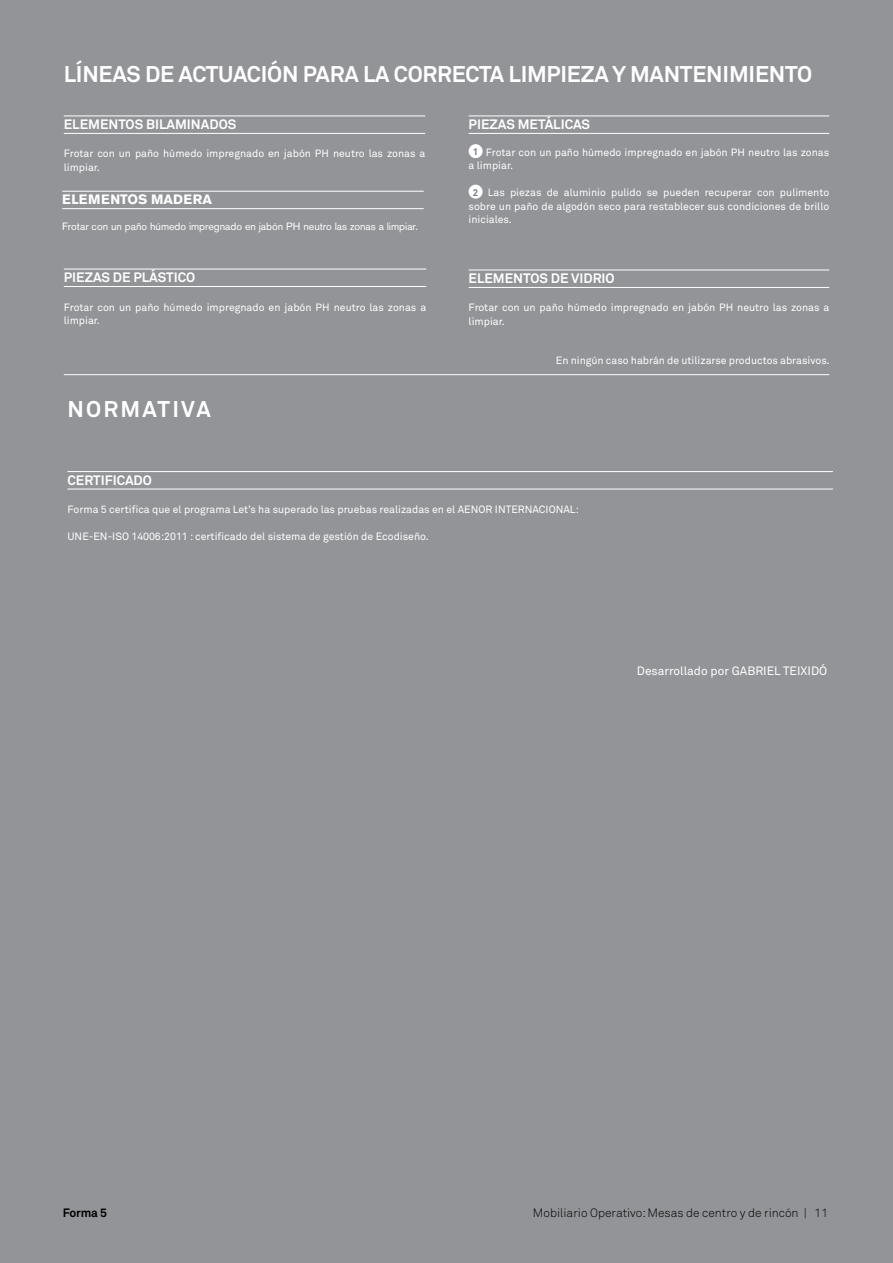
<style>
.page{position:relative;width:893px;height:1263px;background:#939498}
.page>*{position:absolute;margin:0;border:0;box-sizing:border-box;transform-origin:0 0}
.t1{font:700 22.5px "Akkurat";letter-spacing:-.01em;color:#fff}
.t2{font:700 22.5px "Akkurat";letter-spacing:.1em;color:#fff}
.t3{font:700 13.5px "Akkurat";color:#fff}
.t4{font:700 13.5px "Akzidenz Grotesk BE";color:#fff}
.t5{font:300 12px "Akkurat";color:#000}
.t6{font:12px "Akkurat";color:#fff}
.t7{font:700 12px "Akkurat";letter-spacing:-.02em;color:#000}
.t8{font:10.5px/13.5px "Akkurat";color:#fff}
.t9{font:10.5px "Akzidenz Grotesk BE";color:#fff}
.s1{font-weight:700;font-size:9.6px;color:#76787a}
</style>
<div class="page">
<hr style="left:68px;top:471px;width:765px;height:1px;background:#fff">
<hr style="left:68px;top:489px;width:765px;height:1px;background:#fff">
<hr style="left:64px;top:374px;width:765px;height:1px;background:#fff">
<hr style="left:64px;top:116px;width:361px;height:1px;background:#fff">
<hr style="left:64px;top:133px;width:361px;height:1px;background:#fff">
<hr style="left:469px;top:270px;width:360px;height:1px;background:#fff">
<hr style="left:469px;top:287px;width:360px;height:1px;background:#fff">
<hr style="left:64px;top:269px;width:362px;height:1px;background:#fff">
<hr style="left:64px;top:286px;width:362px;height:1px;background:#fff">
<hr style="left:469px;top:116px;width:360px;height:1px;background:#fff">
<hr style="left:469px;top:133px;width:360px;height:1px;background:#fff">
<div style="left:469px;top:144px;width:14px;height:14px;background:#fff;border-radius:50%"></div>
<div style="left:469px;top:185px;width:14px;height:14px;background:#fff;border-radius:50%"></div>
<hr style="left:62px;top:191px;width:362px;height:1px;background:#fff">
<hr style="left:62px;top:208px;width:362px;height:1px;background:#fff">
<h1 class="t1" style="left:64px;top:60px;width:750px">LÍNEAS DE ACTUACIÓN PARA LA CORRECTA LIMPIEZA Y MANTENIMIENTO</h1>
<p class="t3" style="left:469px;top:116px;width:123px">PIEZAS METÁLICAS</p>
<p class="t8" style="left:469px;top:145px;width:362px;text-indent:4px"><span class="s1">1</span> Frotar con un paño húmedo impregnado en jabón PH neutro las zonas a limpiar.</p>
<p class="t8" style="left:469px;top:186px;width:362px;text-align:justify;text-indent:4px"><span class="s1">2</span> Las piezas de aluminio pulido se pueden recuperar con pulimento sobre un paño de algodón seco para restablecer sus condiciones de brillo iniciales.</p>
<p class="t3" style="left:64px;top:116px;width:174px">ELEMENTOS BILAMINADOS</p>
<p class="t8" style="left:64px;top:147px;width:363px">Frotar con un paño húmedo impregnado en jabón PH neutro las zonas a limpiar.</p>
<p class="t4" style="left:62px;top:192px;width:151px">ELEMENTOS MADERA</p>
<p class="t9" style="left:62px;top:220px;width:357px">Frotar con un paño húmedo impregnado en jabón PH neutro las zonas a limpiar.</p>
<p class="t3" style="left:64px;top:269px;width:133px">PIEZAS DE PLÁSTICO</p>
<p class="t8" style="left:64px;top:300px;width:364px">Frotar con un paño húmedo impregnado en jabón PH neutro las zonas a limpiar.</p>
<h1 class="t2" style="left:68px;top:395px;width:145px">NORMATIVA</h1>
<p class="t3" style="left:469px;top:270px;width:148px">ELEMENTOS DE VIDRIO</p>
<p class="t8" style="left:469px;top:301px;width:362px">Frotar con un paño húmedo impregnado en jabón PH neutro las zonas a limpiar.</p>
<p class="t8" style="left:556px;top:353px;width:275px">En ningún caso habrán de utilizarse productos abrasivos.</p>
<p class="t3" style="left:68px;top:471px;width:86px">CERTIFICADO</p>
<p class="t8" style="left:68px;top:502px;width:513px">Forma 5 certifica que el programa Let’s ha superado las pruebas realizadas en el AENOR INTERNACIONAL:</p>
<p class="t8" style="left:68px;top:529px;width:363px">UNE-EN-ISO 14006:2011 : certificado del sistema de gestión de Ecodiseño.</p>
<p class="t6" style="left:637px;top:663px;width:192px">Desarrollado por GABRIEL TEIXIDÓ</p>
<p class="t7" style="left:63px;top:1205px;width:46px">Forma 5</p>
<p class="t5" style="left:533px;top:1205px;width:297px">Mobiliario Operativo: Mesas de centro y de rincón | 11</p>
</div>
